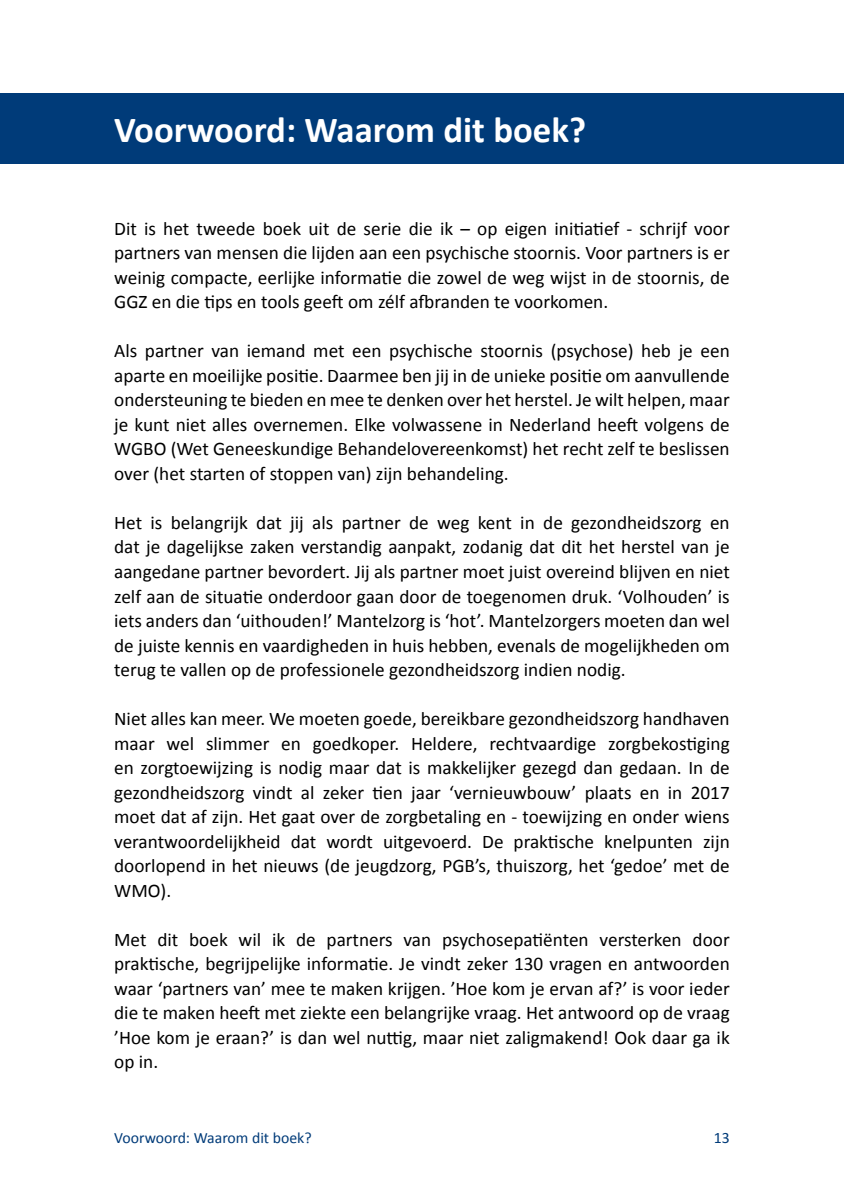
<style>
.page{position:relative;width:844px;height:1191px;background:#fff}
.page>*{position:absolute;margin:0;border:0;box-sizing:border-box;transform-origin:0 0}
.t1{font:700 36.75px "Calibri";color:#fff}
.t2{font:19.25px/24.5px "Calibri";color:#000;text-align:justify}
.t3{font:15.75px "Calibri";color:#003b79}
.t4{font:15.75px "Calibri 2";color:#003b79}
</style>
<div class="page">
<div style="left:0;top:93px;width:843px;height:71px;background:#003b79"></div>
<h1 class="t1" style="left:114px;top:107px;width:473px">Voorwoord: Waarom dit boek?</h1>
<p class="t2" style="left:114px;top:215px;width:617px">Dit is het tweede boek uit de serie die ik – op eigen initiatief - schrijf voor partners van mensen die lijden aan een psychische stoornis. Voor partners is er weinig compacte, eerlijke informatie die zowel de weg wijst in de stoornis, de GGZ en die tips en tools geeft om zélf afbranden te voorkomen.</p>
<p class="t2" style="left:114px;top:338px;width:617px">Als partner van iemand met een psychische stoornis (psychose) heb je een aparte en moeilijke positie. Daarmee ben jij in de unieke positie om aanvullende ondersteuning te bieden en mee te denken over het herstel. Je wilt helpen, maar je kunt niet alles overnemen. Elke volwassene in Nederland heeft volgens de WGBO (Wet Geneeskundige Behandelovereenkomst) het recht zelf te beslissen over (het starten of stoppen van) zijn behandeling.</p>
<p class="t2" style="left:114px;top:509px;width:617px">Het is belangrijk dat jij als partner de weg kent in de gezondheidszorg en dat je dagelijkse zaken verstandig aanpakt, zodanig dat dit het herstel van je aangedane partner bevordert. Jij als partner moet juist overeind blijven en niet zelf aan de situatie onderdoor gaan door de toegenomen druk. ‘Volhouden’ is iets anders dan ‘uithouden!’ Mantelzorg is ‘hot’. Mantelzorgers moeten dan wel de juiste kennis en vaardigheden in huis hebben, evenals de mogelijkheden om terug te vallen op de professionele gezondheidszorg indien nodig.</p>
<p class="t2" style="left:114px;top:705px;width:617px">Niet alles kan meer. We moeten goede, bereikbare gezondheidszorg handhaven maar wel slimmer en goedkoper. Heldere, rechtvaardige zorgbekostiging en zorgtoewijzing is nodig maar dat is makkelijker gezegd dan gedaan. In de gezondheidszorg vindt al zeker tien jaar ‘vernieuwbouw’ plaats en in 2017 moet dat af zijn. Het gaat over de zorgbetaling en - toewijzing en onder wiens verantwoordelijkheid dat wordt uitgevoerd. De praktische knelpunten zijn doorlopend in het nieuws (de jeugdzorg, PGB’s, thuiszorg, het ‘gedoe’ met de WMO).</p>
<p class="t2" style="left:114px;top:926px;width:617px">Met dit boek wil ik de partners van psychosepatiënten versterken door praktische, begrijpelijke informatie. Je vindt zeker 130 vragen en antwoorden waar ‘partners van’ mee te maken krijgen. ’Hoe kom je ervan af?’ is voor ieder die te maken heeft met ziekte een belangrijke vraag. Het antwoord op de vraag ’Hoe kom je eraan?’ is dan wel nuttig, maar niet zaligmakend! Ook daar ga ik op in.</p>
<p class="t3" style="left:114px;top:1128px;width:199px">Voorwoord: Waarom dit boek?</p>
<p class="t4" style="left:713px;top:1128px;width:17px">13</p>
</div>
